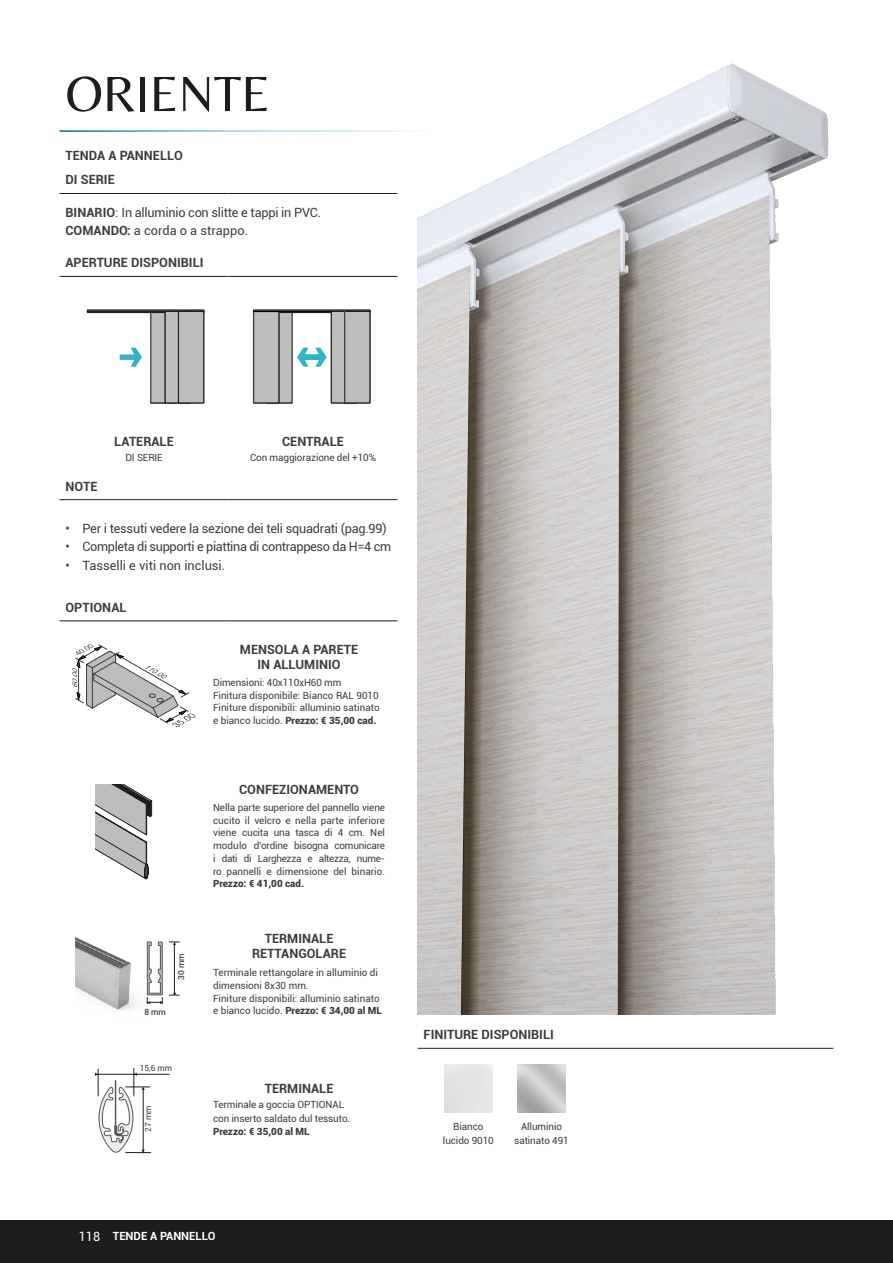
<style>
.page{position:relative;width:893px;height:1263px;background:#fff}
.page>*{position:absolute;margin:0;border:0;box-sizing:border-box;transform-origin:0 0}
.t1{font:51.45px "Belleza";color:#1d1d1b}
.t2{font:12.75px/18.5px "Roboto";letter-spacing:-.02em;color:#3d3d3c}
.t3{font:700 12.75px/15.3px "Roboto";color:#3d3d3c;text-align:center}
.t4{font:12.75px "Roboto";color:#3d3d3c}
.t5{font:700 11.25px "Roboto";color:#fff}
.t6{font:9.9px/12.8px "Roboto";color:#3d3d3c}
.t7{font:900 9.9px "Roboto";color:#3d3d3c}
.t8{font:8.4px "Roboto";color:#3d3d3c}
.t9{font:8.4px "Roboto";color:#1d1d1b}
.s1{font-weight:700}
.s2{font-weight:900}
.s3{font-weight:400;font-size:12.75px}
</style>
<div class="page">
<div style="left:0;top:1220px;width:893px;height:43px;background:#1d1d1b"></div>
<hr style="left:60px;top:193px;width:169px;height:1px;background:#1d1d1b">
<hr style="left:229px;top:193px;width:169px;height:1px;background:#1d1d1b">
<hr style="left:60px;top:276px;width:169px;height:1px;background:#1d1d1b">
<hr style="left:229px;top:276px;width:169px;height:1px;background:#1d1d1b">
<hr style="left:60px;top:621px;width:169px;height:1px;background:#1d1d1b">
<hr style="left:229px;top:621px;width:169px;height:1px;background:#1d1d1b">
<hr style="left:60px;top:499px;width:169px;height:1px;background:#1d1d1b">
<hr style="left:229px;top:499px;width:169px;height:1px;background:#1d1d1b">
<svg style="left:120px;top:348px;width:22px;height:19px"></svg>
<div style="left:150px;top:311px;width:26px;height:92px;border:1px solid #1d1d1b"></div>
<div style="left:151px;top:311px;width:25px;height:92px;background:#bdbdbc"></div>
<div style="left:87px;top:310px;width:117px;height:3px;border:1px solid #1d1d1b"></div>
<hr style="left:87px;top:311px;width:117px;height:1px;background:#1d1d1b">
<div style="left:165px;top:311px;width:25px;height:92px;background:#bdbdbc"></div>
<div style="left:165px;top:311px;width:26px;height:92px;border:1px solid #1d1d1b"></div>
<div style="left:179px;top:311px;width:25px;height:92px;background:#bdbdbc"></div>
<div style="left:178px;top:311px;width:26px;height:92px;border:1px solid #1d1d1b"></div>
<div style="left:267px;top:311px;width:25px;height:92px;background:#bdbdbc"></div>
<div style="left:253px;top:310px;width:117px;height:3px;border:1px solid #1d1d1b"></div>
<div style="left:254px;top:311px;width:25px;height:92px;background:#bdbdbc"></div>
<div style="left:253px;top:311px;width:26px;height:92px;border:1px solid #1d1d1b"></div>
<hr style="left:253px;top:311px;width:117px;height:1px;background:#020203">
<div style="left:331px;top:311px;width:26px;height:92px;background:#bdbdbc"></div>
<div style="left:331px;top:311px;width:26px;height:92px;border:1px solid #1d1d1b"></div>
<div style="left:344px;top:311px;width:26px;height:92px;border:1px solid #1d1d1b"></div>
<div style="left:345px;top:311px;width:25px;height:92px;background:#bdbdbc"></div>
<div style="left:345px;top:311px;width:25px;height:92px;border:1px solid #1d1d1b"></div>
<svg style="left:297px;top:348px;width:30px;height:19px"></svg>
<img style="left:418px;top:63px;width:411px;height:951px">
<hr style="left:418px;top:1048px;width:415px;height:1px;background:#1d1d1b">
<svg style="left:96px;top:784px;width:56px;height:96px"></svg>
<img style="left:75px;top:937px;width:105px;height:73px">
<svg style="left:169px;top:942px;width:10px;height:3px"></svg>
<svg style="left:169px;top:993px;width:10px;height:3px"></svg>
<hr style="left:174px;top:944px;width:1px;height:49px;background:#1d1d1b">
<svg style="left:147px;top:941px;width:16px;height:63px"></svg>
<svg style="left:72px;top:644px;width:124px;height:83px"></svg>
<hr style="left:97px;top:1074px;width:72px;height:1px;background:#1d1d1b">
<svg style="left:95px;top:1068px;width:56px;height:86px"></svg>
<hr style="left:115px;top:1080px;width:1px;height:45px;background:#575756">
<h1 class="t1" style="left:66px;top:63px;width:206px">ORIENTE</h1>
<p class="t3" style="left:66px;top:143px;width:119px;line-height:24.5px;text-align:left">TENDA A PANNELLO<br>DI SERIE</p>
<p class="t2" style="left:66px;top:202px;width:257px"><span class="s1">BINARIO</span>: In alluminio con slitte e tappi in PVC.<br><span class="s1">COMANDO:</span> a corda o a strappo.</p>
<p class="t3" style="left:66px;top:255px;width:139px">APERTURE DISPONIBILI</p>
<p class="t3" style="left:114px;top:434px;width:61px">LATERALE</p>
<p class="t6" style="left:125px;top:450px;width:39px">DI SERIE</p>
<p class="t3" style="left:282px;top:434px;width:63px">CENTRALE</p>
<p class="t6" style="left:250px;top:450px;width:127px">Con maggiorazione del +10%</p>
<p class="t3" style="left:66px;top:478px;width:34px">NOTE</p>
<p class="t2" style="left:66px;top:518px;width:323px">• Per i tessuti vedere la sezione dei teli squadrati (pag.99)</p>
<p class="t2" style="left:66px;top:537px;width:327px">• Completa di supporti e piattina di contrappeso da H=4 cm</p>
<p class="t4" style="left:66px;top:556px;width:161px">• Tasselli e viti non inclusi.</p>
<p class="t3" style="left:66px;top:599px;width:63px">OPTIONAL</p>
<p class="t3" style="left:240px;top:641px;width:120px">MENSOLA A PARETE<br>IN ALLUMINIO</p>
<p class="t6" style="left:213px;top:676px;width:168px">Dimensioni: 40x110xH60 mm<br>Finitura disponibile: Bianco RAL 9010<br>Finiture disponibili: alluminio satinato e bianco lucido. <span class="s2">Prezzo: € 35,00 cad.</span></p>
<p class="t9" style="left:144px;top:1006px;width:23px">8 mm</p>
<p class="t9" style="left:175px;top:979px;width:28px;rotate:-90deg">30 mm</p>
<p class="t8" style="left:140px;top:1062px;width:34px">15,6 mm</p>
<p class="t8" style="left:142px;top:1131px;width:28px;rotate:-90deg">27 mm</p>
<p class="t3" style="left:239px;top:781px;width:121px">CONFEZIONAMENTO</p>
<p class="t6" style="left:213px;top:800px;width:174px;text-align:justify">Nella parte superiore del pannello viene cucito il velcro e nella parte inferiore viene cucita una tasca di 4 cm. Nel modulo d’ordine bisogna comunicare i dati di Larghezza e altezza, nume&shy;ro pannelli e dimensione del binario.</p>
<p class="t7" style="left:213px;top:877px;width:93px">Prezzo: € 41,00 cad.</p>
<p class="t3" style="left:252px;top:930px;width:96px">TERMINALE<br>RETTANGOLARE</p>
<p class="t6" style="left:213px;top:966px;width:170px">Terminale rettangolare in alluminio di dimensioni 8x30 mm.<br>Finiture disponibili: alluminio satinato e bianco lucido. <span class="s2">Prezzo: € 34,00 al ML</span></p>
<p class="t3" style="left:265px;top:1081px;width:70px">TERMINALE</p>
<p class="t6" style="left:213px;top:1096px;width:139px;line-height:14.2px">Terminale a goccia OPTIONAL con inserto saldato dul tessuto.</p>
<p class="t7" style="left:213px;top:1124px;width:98px">Prezzo: € 35,00 al ML</p>
<p class="t3" style="left:424px;top:1026px;width:132px">FINITURE DISPONIBILI</p>
<p class="t6" style="left:443px;top:1119px;width:52px;line-height:14.2px;text-align:center">Bianco lucido 9010</p>
<p class="t6" style="left:514px;top:1119px;width:56px;line-height:14.2px;text-align:center">Alluminio satinato 491</p>
<p class="t5" style="left:79px;top:1228px;width:138px"><span class="s3">118</span> TENDE A PANNELLO</p>
</div>
